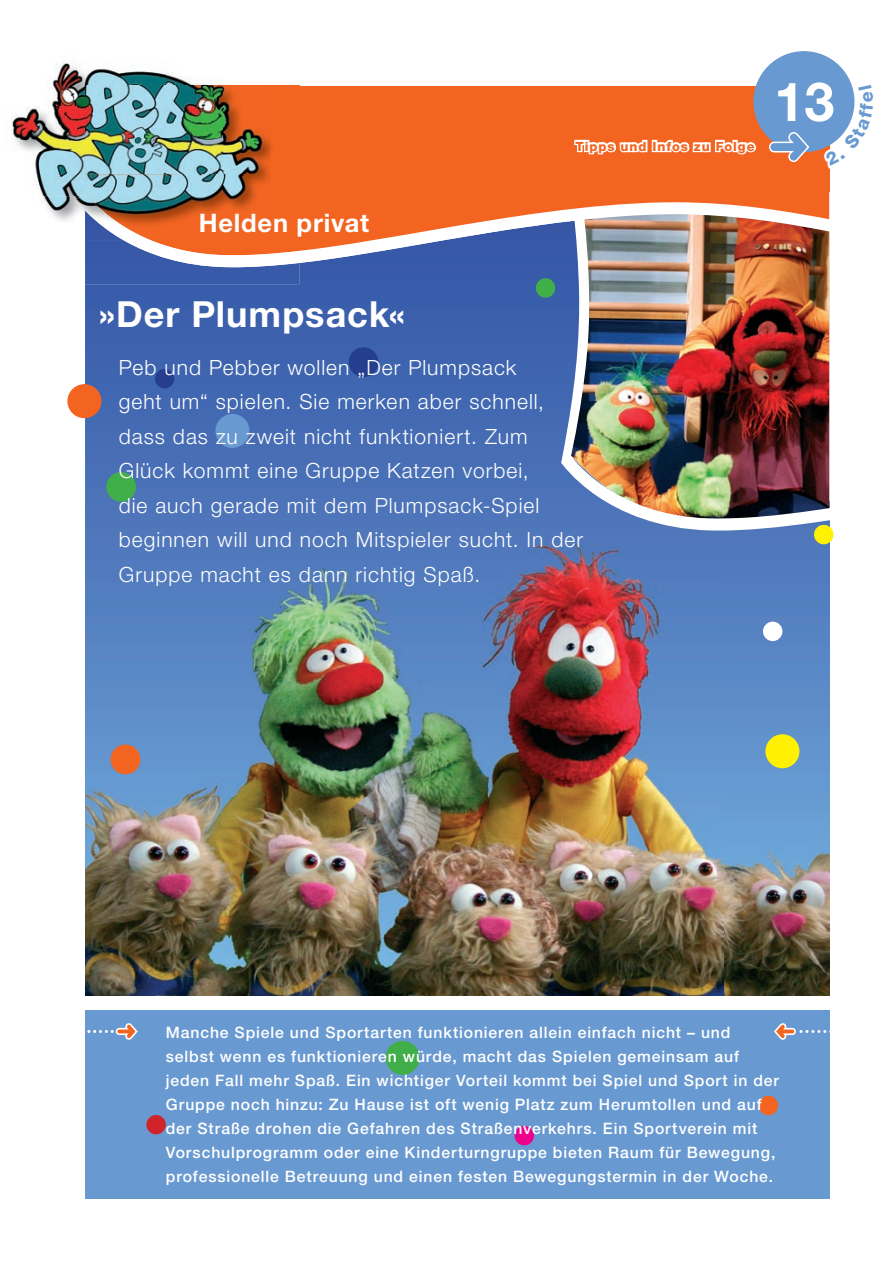
<style>
.page{position:relative;width:893px;height:1263px;background:#fff}
.page>*{position:absolute;margin:0;border:0;box-sizing:border-box;transform-origin:0 0}
.t1{font:700 54px "Helvetica Neue LT Std";color:#fff}
.t2{font:700 36px "Helvetica Neue LT Std";letter-spacing:.025em;color:#fff}
.t3{font:700 25.5px "Helvetica Neue LT Std";letter-spacing:.03em;color:#fff}
.t4{font:300 21px/34.5px "Helvetica Neue LT Std";letter-spacing:.05em;color:#fff}
.t5{font:500 15.75px/24px "Helvetica Neue LT Std";letter-spacing:.055em;color:#fff}
.t6{font:800 12.75px "Helvetica Neue LT Std";letter-spacing:.075em;color:#f36421}
</style>
<div class="page">
<svg style="left:85px;top:267px;width:441px;height:234px;background:#4166b0"></svg>
<img style="left:85px;top:501px;width:744px;height:494px">
<div style="left:85px;top:86px;width:744px;height:105px;background:#f36421"></div>
<div style="left:85px;top:1010px;width:744px;height:189px;background:#6999d1"></div>
<svg style="left:299px;top:191px;width:227px;height:2px"></svg>
<svg style="left:299px;top:193px;width:227px;height:74px;fill:#f36421"></svg>
<div style="left:85px;top:241px;width:214px;height:43px;background:#385aa8"></div>
<img style="left:223px;top:86px;width:48px;height:88px">
<div style="left:269px;top:174px;width:30px;height:67px;background:#f36421"></div>
<img style="left:125px;top:241px;width:174px;height:26px">
<img style="left:28px;top:62px;width:138px;height:45px">
<img style="left:166px;top:72px;width:103px;height:14px">
<img style="left:11px;top:107px;width:74px;height:114px">
<img style="left:85px;top:86px;width:138px;height:88px">
<img style="left:85px;top:174px;width:184px;height:67px">
<img style="left:76px;top:193px;width:77px;height:48px">
<svg style="left:87px;top:1023px;width:51px;height:17px"></svg>
<svg style="left:774px;top:1023px;width:56px;height:17px"></svg>
<div style="left:111px;top:744px;width:29px;height:30px;background:#f36421;border-radius:50%"></div>
<div style="left:814px;top:525px;width:19px;height:19px;background:#fff101;border-radius:50%"></div>
<div style="left:106px;top:472px;width:30px;height:30px;background:#40ae49;border-radius:50%"></div>
<div style="left:765px;top:734px;width:34px;height:34px;background:#fff101;border-radius:50%"></div>
<div style="left:67px;top:384px;width:34px;height:34px;background:#f36421;border-radius:50%"></div>
<div style="left:215px;top:414px;width:34px;height:34px;background:#6999d1;border-radius:50%"></div>
<div style="left:759px;top:1096px;width:19px;height:19px;background:#f36421;border-radius:50%"></div>
<div style="left:763px;top:622px;width:19px;height:19px;background:#fff;border-radius:50%"></div>
<div style="left:155px;top:369px;width:19px;height:19px;background:#253f8e;border-radius:50%"></div>
<div style="left:146px;top:1115px;width:20px;height:19px;background:#d1232a;border-radius:50%"></div>
<div style="left:514px;top:1126px;width:20px;height:19px;background:#ed028c;border-radius:50%"></div>
<div style="left:349px;top:347px;width:29px;height:30px;background:#253f8e;border-radius:50%"></div>
<div style="left:386px;top:1041px;width:34px;height:34px;background:#40ae49;border-radius:50%"></div>
<img style="left:526px;top:51px;width:329px;height:479px">
<h3 class="t3" style="left:199px;top:207px;width:172px">Helden privat</h3>
<p class="t6" style="left:576px;top:138px;width:180px">Tipps und Infos zu Folge</p>
<h1 class="t1" style="left:774px;top:68px;width:62px">13</h1>
<h2 class="t2" style="left:99px;top:292px;width:307px">»Der Plumpsack«</h2>
<p class="t4" style="left:119px;top:350px;width:466px">Peb und Pebber wollen „Der Plumpsack<br>geht um“ spielen. Sie merken aber schnell, dass das zu zweit nicht funktioniert. Zum Glück kommt eine Gruppe Katzen vorbei,<br>die auch gerade mit dem Plumpsack-Spiel beginnen will und noch Mitspieler sucht. In der Gruppe macht es dann richtig Spaß.</p>
<p class="t5" style="left:166px;top:1020px;width:615px">Manche Spiele und Sportarten funktionieren allein einfach nicht – und selbst wenn es funktionieren würde, macht das Spielen gemeinsam auf jeden Fall mehr Spaß. Ein wichtiger Vorteil kommt bei Spiel und Sport in der Gruppe noch hinzu: Zu Hause ist oft wenig Platz zum Herumtollen und auf der Straße drohen die Gefahren des Straßenverkehrs. Ein Sportverein mit Vorschulprogramm oder eine Kinderturngruppe bieten Raum für Bewegung, professionelle Betreuung und einen festen Bewegungstermin in der Woche.</p>
</div>
